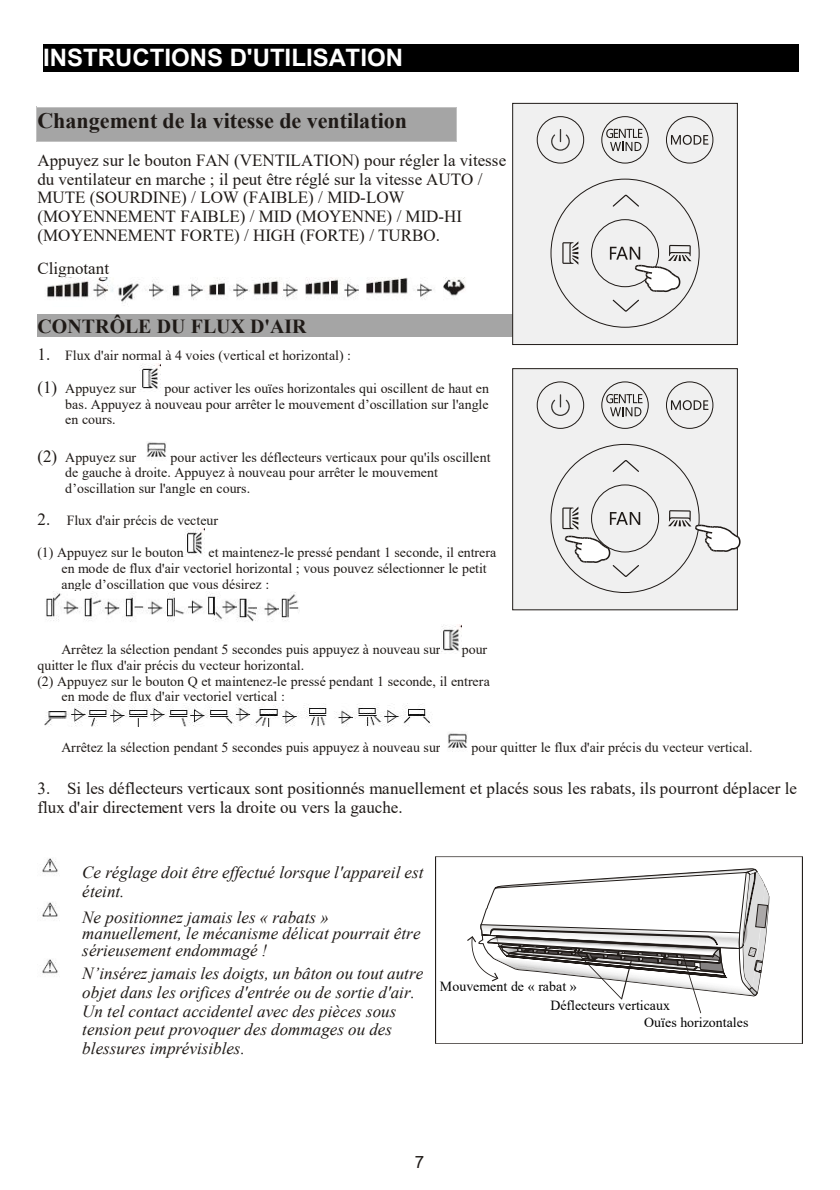
<style>
.page{position:relative;width:840px;height:1190px;background:#fff}
.page>*{position:absolute;margin:0;border:0;box-sizing:border-box;transform-origin:0 0}
.t1{font:700 24px "Arial";color:#fff}
.t2{font:700 22.2px "Times New Roman";color:#1f1a17}
.t3{font:700 20px "Times New Roman";color:#1f1a17}
.t4{font:17px/18.8px "Times New Roman";color:#1f1a17}
.t5{font:italic 17px/18.8px "Times New Roman";letter-spacing:.005em;color:#1f1a17}
.t6{font:17px "Arial";color:#1f1a17}
.t7{font:14px/15.6px "Times New Roman";color:#1f1a17}
.t8{font:14px "Times New Roman";color:#000}
.s1{font-size:17px}
</style>
<div class="page">
<div style="left:43px;top:44px;width:756px;height:27px;background:#000"></div>
<div style="left:37px;top:108px;width:419px;height:33px;background:#a5a5a5"></div>
<hr style="left:36px;top:107px;width:421px;height:1px;background:#c2c2c2">
<hr style="left:36px;top:141px;width:421px;height:1px;background:#c2c2c2">
<hr style="left:36px;top:107px;width:1px;height:35px;background:#c2c2c2">
<hr style="left:456px;top:108px;width:1px;height:34px;background:#c2c2c2">
<img style="left:47px;top:277px;width:419px;height:26px">
<div style="left:37px;top:314px;width:681px;height:23px;background:#a5a5a5"></div>
<img style="left:140px;top:363px;width:21px;height:27px">
<img style="left:146px;top:442px;width:21px;height:19px">
<img style="left:185px;top:528px;width:20px;height:27px">
<img style="left:46px;top:591px;width:254px;height:31px">
<img style="left:441px;top:624px;width:21px;height:28px">
<img style="left:44px;top:704px;width:387px;height:23px">
<img style="left:447px;top:733px;width:21px;height:17px">
<img style="left:42px;top:858px;width:16px;height:15px">
<img style="left:42px;top:902px;width:16px;height:15px">
<img style="left:42px;top:959px;width:16px;height:15px">
<div style="left:512px;top:368px;width:226px;height:242px;background:#f0f0f0;border:1px solid #1f1a17"></div>
<div style="left:602px;top:382px;width:47px;height:47px;border:1px solid #1f1a17;border-radius:50%"></div>
<svg style="left:606px;top:394px;width:37px;height:22px"></svg>
<div style="left:537px;top:382px;width:47px;height:47px;border:1px solid #1f1a17;border-radius:50%"></div>
<svg style="left:551px;top:394px;width:19px;height:22px"></svg>
<div style="left:591px;top:485px;width:68px;height:67px;border:1px solid #1f1a17;border-radius:50%"></div>
<svg style="left:562px;top:507px;width:16px;height:23px"></svg>
<svg style="left:610px;top:512px;width:30px;height:13px"></svg>
<svg style="left:613px;top:460px;width:26px;height:12px"></svg>
<div style="left:666px;top:382px;width:47px;height:47px;border:1px solid #1f1a17;border-radius:50%"></div>
<svg style="left:671px;top:400px;width:37px;height:10px"></svg>
<svg style="left:668px;top:510px;width:73px;height:42px"></svg>
<svg style="left:565px;top:536px;width:74px;height:41px"></svg>
<svg style="left:435px;top:856px;width:368px;height:188px"></svg>
<div style="left:512px;top:103px;width:226px;height:242px;background:#f0f0f0;border:1px solid #1f1a17"></div>
<div style="left:602px;top:116px;width:47px;height:47px;border:1px solid #1f1a17;border-radius:50%"></div>
<svg style="left:606px;top:129px;width:37px;height:22px"></svg>
<div style="left:537px;top:116px;width:47px;height:47px;border:1px solid #1f1a17;border-radius:50%"></div>
<svg style="left:551px;top:129px;width:19px;height:22px"></svg>
<svg style="left:562px;top:242px;width:16px;height:23px"></svg>
<svg style="left:613px;top:195px;width:26px;height:12px"></svg>
<svg style="left:613px;top:300px;width:26px;height:12px"></svg>
<div style="left:666px;top:116px;width:47px;height:47px;border:1px solid #1f1a17;border-radius:50%"></div>
<svg style="left:671px;top:135px;width:37px;height:10px"></svg>
<svg style="left:610px;top:245px;width:81px;height:48px"></svg>
<h1 class="t1" style="left:43px;top:41px;width:362px">INSTRUCTIONS D'UTILISATION</h1>
<h2 class="t2" style="left:37px;top:105px;width:371px">Changement de la vitesse de ventilation</h2>
<p class="t4" style="left:37px;top:150px;width:470px">Appuyez sur le bouton FAN (VENTILATION) pour régler la vitesse du ventilateur en marche ; il peut être réglé sur la vitesse AUTO / MUTE (SOURDINE) / LOW (FAIBLE) / MID-LOW (MOYENNEMENT FAIBLE) / MID (MOYENNE) / MID-HI (MOYENNEMENT FORTE) / HIGH (FORTE) / TURBO.</p>
<p class="t4" style="left:37px;top:258px;width:73px">Clignotant</p>
<h3 class="t3" style="left:37px;top:312px;width:271px">CONTRÔLE DU FLUX D'AIR</h3>
<p class="t7" style="left:37px;top:347px;width:315px"><span class="s1">1.</span> Flux d'air normal à 4 voies (vertical et horizontal) :</p>
<p class="t7" style="left:37px;top:380px;width:100px"><span class="s1">(1)</span> Appuyez sur</p>
<p class="t7" style="left:65px;top:380px;width:425px;text-align:justify;text-indent:99px">pour activer les ouïes horizontales qui oscillent de haut en bas. Appuyez à nouveau pour arrêter le mouvement d’oscillation sur l'angle en cours.</p>
<p class="t7" style="left:37px;top:449px;width:100px"><span class="s1">(2)</span> Appuyez sur</p>
<p class="t7" style="left:65px;top:449px;width:427px;text-indent:105px">pour activer les déflecteurs verticaux pour qu'ils oscillent de gauche à droite. Appuyez à nouveau pour arrêter le mouvement d’oscillation sur l'angle en cours.</p>
<p class="t7" style="left:37px;top:512px;width:182px"><span class="s1">2.</span> Flux d'air précis de vecteur</p>
<p class="t7" style="left:37px;top:544px;width:148px">(1) Appuyez sur le bouton</p>
<p class="t7" style="left:61px;top:544px;width:436px;text-indent:147px">et maintenez-le pressé pendant 1 seconde, il entrera en mode de flux d'air vectoriel horizontal ; vous pouvez sélectionner le petit angle d’oscillation que vous désirez :</p>
<p class="t7" style="left:61px;top:641px;width:381px">Arrêtez la sélection pendant 5 secondes puis appuyez à nouveau sur</p>
<p class="t7" style="left:462px;top:641px;width:27px">pour</p>
<p class="t7" style="left:37px;top:657px;width:268px">quitter le flux d'air précis du vecteur horizontal.</p>
<p class="t7" style="left:37px;top:673px;width:454px">(2) Appuyez sur le bouton Q et maintenez-le pressé pendant 1 seconde, il entrera</p>
<p class="t7" style="left:61px;top:688px;width:225px">en mode de flux d'air vectoriel vertical :</p>
<p class="t7" style="left:61px;top:739px;width:381px">Arrêtez la sélection pendant 5 secondes puis appuyez à nouveau sur</p>
<p class="t7" style="left:472px;top:739px;width:282px">pour quitter le flux d'air précis du vecteur vertical.</p>
<p class="t4" style="left:37px;top:778px;width:761px;line-height:19.4px">3. Si les déflecteurs verticaux sont positionnés manuellement et placés sous les rabats, ils pourront déplacer le flux d'air directement vers la droite ou vers la gauche.</p>
<p class="t5" style="left:82px;top:863px;width:343px">Ce réglage doit être effectué lorsque l'appareil est éteint.</p>
<p class="t5" style="left:82px;top:909px;width:340px;line-height:16.4px">Ne positionnez jamais les « rabats » manuellement, le mécanisme délicat pourrait être sérieusement endommagé !</p>
<p class="t5" style="left:82px;top:964px;width:343px">N’insérez jamais les doigts, un bâton ou tout autre objet dans les orifices d'entrée ou de sortie d'air.<br>Un tel contact accidentel avec des pièces sous tension peut provoquer des dommages ou des blessures imprévisibles.</p>
<p class="t8" style="left:440px;top:976px;width:138px">Mouvement de « rabat »</p>
<p class="t8" style="left:550px;top:995px;width:121px">Déflecteurs verticaux</p>
<p class="t8" style="left:644px;top:1013px;width:106px">Ouïes horizontales</p>
<p class="t6" style="left:415px;top:1150px;width:11px">7</p>
</div>
